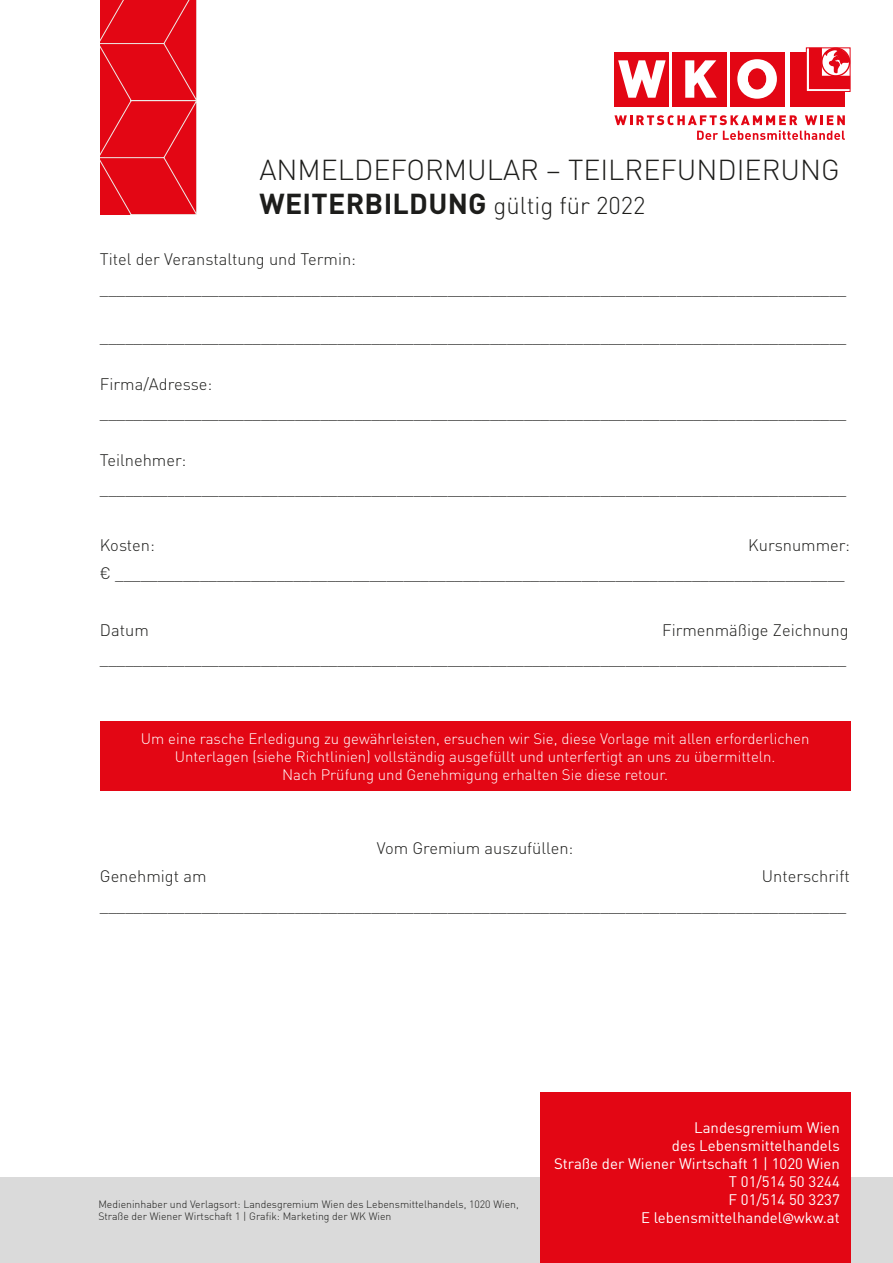
<style>
.page{position:relative;width:893px;height:1263px;background:#fff}
.page>*{position:absolute;margin:0;border:0;box-sizing:border-box;transform-origin:0 0}
.t1{font:300 28.5px/34.2px "DINOT";color:#1d1d1b}
.t2{font:300 16.5px/28.3px "DINOT";color:#1d1d1b}
.t3{font:300 15px/18px "DINOT";color:#fff;text-align:center}
.t4{font:15px/18px "DIN";color:#fff;text-align:right}
.t5{font:300 10.5px/12.6px "DIN";color:#1d1d1b}
.s1{font-weight:700}
.s2{font-size:24px}
.s3{font-family:"Trebuchet MS"}
</style>
<div class="page">
<svg style="left:100px;top:0;width:97px;height:215px"></svg>
<div style="left:0;top:1178px;width:893px;height:85px;background:#dadada"></div>
<div style="left:540px;top:1093px;width:310px;height:170px;background:#e30614"></div>
<div style="left:100px;top:721px;width:750px;height:70px;background:#e30614"></div>
<div style="left:790px;top:52px;width:55px;height:55px;background:#e30614"></div>
<div style="left:806px;top:48px;width:44px;height:43px;background:linear-gradient(to bottom,#fef6f6,#fef6f6)"></div>
<div style="left:806px;top:47px;width:44px;height:45px;border:1px solid #e30614"></div>
<div style="left:730px;top:52px;width:55px;height:55px;background:#e30614"></div>
<div style="left:672px;top:52px;width:55px;height:55px;background:#e30614"></div>
<svg style="left:685px;top:60px;width:32px;height:38px"></svg>
<div style="left:614px;top:52px;width:55px;height:55px;background:#e30614"></div>
<svg style="left:618px;top:60px;width:48px;height:38px"></svg>
<svg style="left:737px;top:59px;width:40px;height:40px"></svg>
<div style="left:748px;top:69px;width:18px;height:20px;background:#e30614;border-radius:50%"></div>
<div style="left:748px;top:68px;width:18px;height:22px;border:1px solid #e30614;border-radius:50%"></div>
<svg style="left:809px;top:47px;width:41px;height:42px"></svg>
<svg style="left:614px;top:115px;width:231px;height:25px"></svg>
<h1 class="t1" style="left:259px;top:152px;width:582px">ANMELDEFORMULAR – TEILREFUNDIERUNG<br><span class="s1">WEITERBILDUNG</span> <span class="s2">gültig für 2022</span></h1>
<p class="t2" style="left:100px;top:245px;width:748px">Titel der Veranstaltung und Termin: ________________________________________________________________________________________</p>
<p class="t2" style="left:100px;top:321px;width:748px">________________________________________________________________________________________</p>
<p class="t2" style="left:100px;top:369px;width:748px">Firma/Adresse: ________________________________________________________________________________________</p>
<p class="t2" style="left:100px;top:446px;width:748px">Teilnehmer: ________________________________________________________________________________________</p>
<p class="t2" style="left:100px;top:531px;width:752px;text-indent:648px">Kursnummer: € ______________________________________________________________________________________</p>
<p class="t2" style="left:100px;top:531px;width:57px">Kosten:</p>
<p class="t2" style="left:100px;top:616px;width:750px;text-align:right">Firmenmäßige Zeichnung ________________________________________________________________________________________</p>
<p class="t2" style="left:100px;top:616px;width:50px">Datum</p>
<p class="t3" style="left:141px;top:729px;width:670px">Um eine rasche Erledigung zu gewährleisten, ersuchen wir Sie, diese Vorlage mit allen erforderlichen<br>Unterlagen (siehe Richtlinien) vollständig ausgefüllt und unterfertigt an uns zu übermitteln.<br>Nach Prüfung und Genehmigung erhalten Sie diese retour.</p>
<p class="t2" style="left:377px;top:834px;width:198px">Vom Gremium auszufüllen:</p>
<p class="t2" style="left:100px;top:862px;width:108px">Genehmigt am</p>
<p class="t2" style="left:100px;top:862px;width:751px;text-align:right">Unterschrift ________________________________________________________________________________________</p>
<p class="t5" style="left:98px;top:1198px;width:422px">Medieninhaber und Verlagsort: Landesgremium Wien des Lebensmittelhandels, 1020 Wien,<br>Straße der Wiener Wirtschaft 1 | Grafik: Marketing der WK Wien</p>
<p class="t4" style="left:554px;top:1118px;width:287px">Landesgremium Wien<br>des Lebensmittelhandels<br>Straße der Wiener Wirtschaft 1 | 1020 Wien<br>T 01/514 50 3244<br>F 01/514 50 3237<br>E lebensmittelhandel<span class="s3">@</span>wkw.at</p>
</div>
